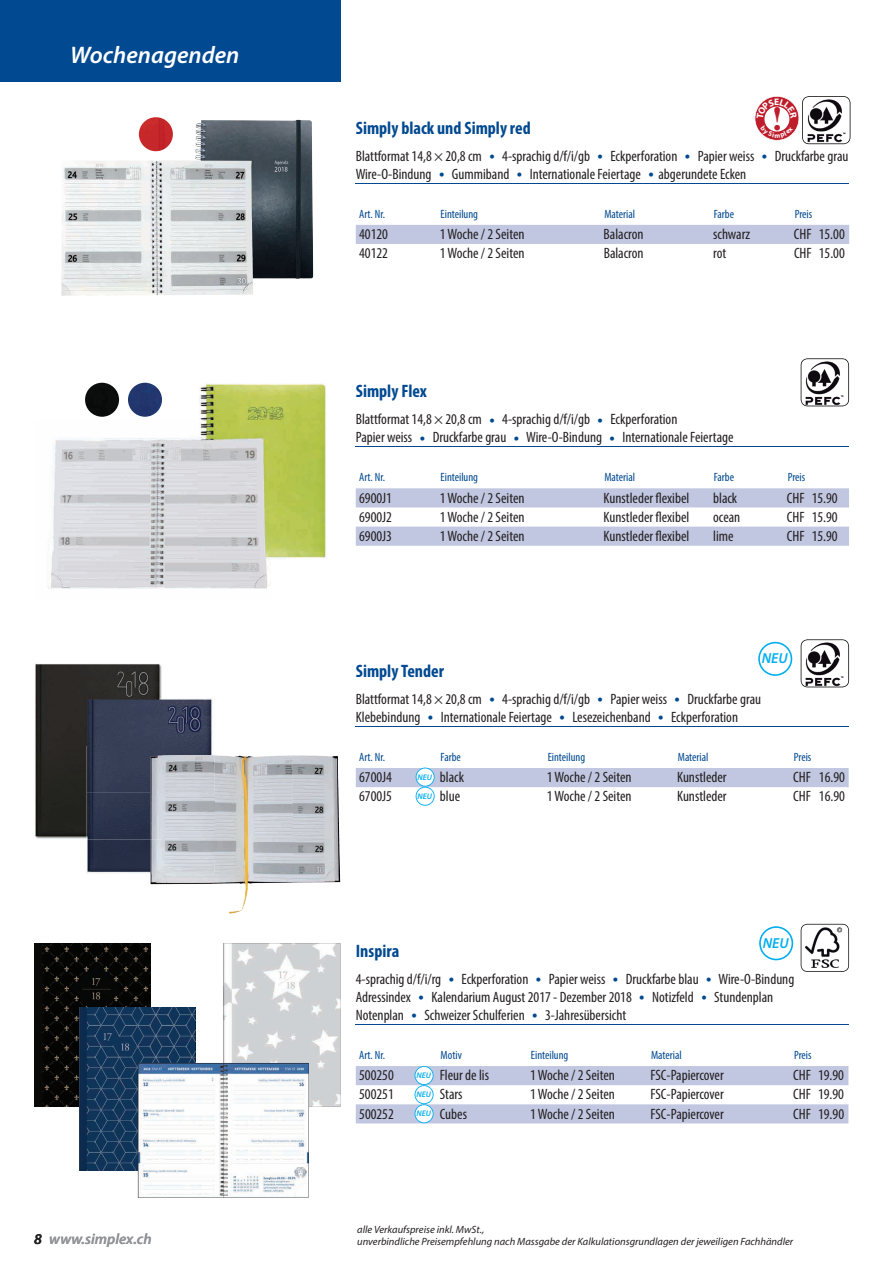
<style>
.page{position:relative;width:893px;height:1263px;background:#fff}
.page>*{position:absolute;margin:0;border:0;box-sizing:border-box;transform-origin:0 0}
.t1{font:700 33.3px "Times";color:#be1d2c}
.t2{font:italic 600 24px "Myriad Pro";color:#fff}
.t3{font:700 condensed 18px "Myriad Pro";color:#014990}
.t4{font:condensed 15px/18px "Myriad Pro";color:#231f20}
.t5{font:italic 600 15px "Myriad Pro";color:#939598}
.t6{font:italic 600 14.55px "Myriad Pro";color:#00aeef}
.t7{font:condensed 12px "Myriad Pro";color:#014990}
.t8{font:italic 10.5px/12.6px "Myriad Pro";color:#231f20}
.t9{font:700 9.45px "Myriad";color:#fff}
.t10{font:italic 600 8.1px "Myriad Pro";color:#00aeef}
.s1{font-size:21px;color:#014990}
.s2{color:#231f20}
</style>
<div class="page">
<div style="left:0;top:0;width:340px;height:81px;background:#014990"></div>
<hr style="left:356px;top:446px;width:493px;height:1px;background:#014990">
<svg style="left:356px;top:488px;width:493px;height:58px"></svg>
<svg style="left:801px;top:358px;width:48px;height:48px"></svg>
<img style="left:85px;top:383px;width:34px;height:34px;border-radius:17px">
<img style="left:128px;top:383px;width:34px;height:34px;border-radius:17px">
<img style="left:199px;top:384px;width:86px;height:43px">
<img style="left:285px;top:383px;width:41px;height:176px">
<img style="left:271px;top:427px;width:14px;height:132px">
<hr style="left:356px;top:1024px;width:493px;height:1px;background:#014990">
<svg style="left:801px;top:924px;width:48px;height:48px"></svg>
<hr style="left:356px;top:183px;width:493px;height:1px;background:#014990">
<div style="left:356px;top:225px;width:493px;height:19px;background:#c1c7e1"></div>
<img style="left:195px;top:120px;width:102px;height:61px">
<img style="left:139px;top:117px;width:34px;height:34px;border-radius:17px">
<img style="left:61px;top:160px;width:192px;height:136px">
<hr style="left:356px;top:726px;width:493px;height:1px;background:#014990">
<svg style="left:801px;top:639px;width:48px;height:48px"></svg>
<img style="left:35px;top:663px;width:127px;height:176px">
<img style="left:162px;top:698px;width:52px;height:136px">
<img style="left:87px;top:792px;width:64px;height:82px">
<img style="left:87px;top:698px;width:75px;height:94px">
<img style="left:214px;top:755px;width:126px;height:106px">
<img style="left:150px;top:861px;width:95px;height:53px">
<img style="left:245px;top:861px;width:95px;height:41px">
<img style="left:150px;top:834px;width:64px;height:40px">
<img style="left:151px;top:756px;width:11px;height:83px">
<img style="left:34px;top:943px;width:104px;height:163px">
<img style="left:79px;top:1007px;width:59px;height:163px">
<svg style="left:758px;top:642px;width:34px;height:34px"></svg>
<svg style="left:759px;top:926px;width:34px;height:34px"></svg>
<svg style="left:138px;top:943px;width:202px;height:255px"></svg>
<svg style="left:356px;top:767px;width:493px;height:39px"></svg>
<svg style="left:356px;top:1066px;width:492px;height:57px"></svg>
<img style="left:52px;top:438px;width:147px;height:116px">
<img style="left:48px;top:554px;width:176px;height:35px">
<img style="left:224px;top:559px;width:47px;height:30px">
<img style="left:199px;top:421px;width:72px;height:138px">
<svg style="left:755px;top:96px;width:95px;height:48px"></svg>
<h2 class="t2" style="left:70px;top:40px;width:171px">Wochenagenden</h2>
<p class="t9" style="left:774px;top:97px;width:7px">E</p>
<h1 class="t1" style="left:772px;top:87px;width:13px">!</h1>
<p class="t3" style="left:356px;top:116px;width:176px">Simply black und Simply red</p>
<p class="t4" style="left:356px;top:147px;width:494px">Blattformat 14,8 × 20,8 cm <span class="s1">•</span> 4-sprachig d/f/i/gb <span class="s1">•</span> Eckperforation <span class="s1">•</span> Papier weiss <span class="s1">•</span> Druckfarbe grau<br>Wire-O-Bindung <span class="s1">•</span> Gummiband <span class="s1">•</span> Internationale Feiertage <span class="s1">•</span> abgerundete Ecken</p>
<p class="t7" style="left:359px;top:206px;width:27px">Art. Nr.</p>
<p class="t7" style="left:441px;top:206px;width:39px">Einteilung</p>
<p class="t7" style="left:604px;top:206px;width:32px">Material</p>
<p class="t7" style="left:714px;top:206px;width:22px">Farbe</p>
<p class="t7" style="left:795px;top:206px;width:19px">Preis</p>
<p class="t4" style="left:359px;top:225px;width:30px">40120</p>
<p class="t4" style="left:440px;top:225px;width:86px">1 Woche / 2 Seiten</p>
<p class="t4" style="left:604px;top:225px;width:41px">Balacron</p>
<p class="t4" style="left:713px;top:225px;width:39px">schwarz</p>
<p class="t4" style="left:794px;top:225px;width:52px">CHF 15.00</p>
<p class="t4" style="left:359px;top:244px;width:30px">40122</p>
<p class="t4" style="left:440px;top:244px;width:86px">1 Woche / 2 Seiten</p>
<p class="t4" style="left:604px;top:244px;width:41px">Balacron</p>
<p class="t4" style="left:713px;top:244px;width:15px">rot</p>
<p class="t4" style="left:794px;top:244px;width:52px">CHF 15.00</p>
<p class="t3" style="left:356px;top:380px;width:73px">Simply Flex</p>
<p class="t4" style="left:356px;top:410px;width:379px">Blattformat 14,8 × 20,8 cm <span class="s1">•</span> 4-sprachig d/f/i/gb <span class="s1">•</span> Eckperforation<br>Papier weiss <span class="s1">•</span> Druckfarbe grau <span class="s1">•</span> Wire-O-Bindung <span class="s1">•</span> Internationale Feiertage</p>
<p class="t7" style="left:359px;top:470px;width:27px">Art. Nr.</p>
<p class="t7" style="left:441px;top:470px;width:39px">Einteilung</p>
<p class="t7" style="left:604px;top:470px;width:32px">Material</p>
<p class="t7" style="left:714px;top:470px;width:22px">Farbe</p>
<p class="t7" style="left:788px;top:470px;width:19px">Preis</p>
<p class="t4" style="left:359px;top:488px;width:34px">6900J1</p>
<p class="t4" style="left:440px;top:488px;width:86px">1 Woche / 2 Seiten</p>
<p class="t4" style="left:604px;top:488px;width:87px">Kunstleder flexibel</p>
<p class="t4" style="left:713px;top:488px;width:26px">black</p>
<p class="t4" style="left:787px;top:488px;width:52px">CHF 15.90</p>
<p class="t4" style="left:359px;top:507px;width:34px">6900J2</p>
<p class="t4" style="left:440px;top:507px;width:86px">1 Woche / 2 Seiten</p>
<p class="t4" style="left:604px;top:507px;width:87px">Kunstleder flexibel</p>
<p class="t4" style="left:713px;top:507px;width:29px">ocean</p>
<p class="t4" style="left:787px;top:507px;width:52px">CHF 15.90</p>
<p class="t4" style="left:359px;top:527px;width:34px">6900J3</p>
<p class="t4" style="left:440px;top:527px;width:86px">1 Woche / 2 Seiten</p>
<p class="t4" style="left:604px;top:527px;width:87px">Kunstleder flexibel</p>
<p class="t4" style="left:713px;top:527px;width:22px">lime</p>
<p class="t4" style="left:787px;top:527px;width:52px">CHF 15.90</p>
<p class="t6" style="left:762px;top:649px;width:27px">NEU</p>
<p class="t3" style="left:356px;top:660px;width:90px">Simply Tender</p>
<p class="t4" style="left:356px;top:690px;width:407px">Blattformat 14,8 × 20,8 cm <span class="s1">•</span> 4-sprachig d/f/i/gb <span class="s1">•</span> Papier weiss <span class="s1">•</span> Druckfarbe grau<br>Klebebindung <span class="s1">•</span> Internationale Feiertage <span class="s1">•</span> Lesezeichenband <span class="s1">•</span> Eckperforation</p>
<p class="t7" style="left:359px;top:750px;width:27px">Art. Nr.</p>
<p class="t7" style="left:441px;top:750px;width:22px">Farbe</p>
<p class="t7" style="left:548px;top:750px;width:39px">Einteilung</p>
<p class="t7" style="left:678px;top:750px;width:32px">Material</p>
<p class="t7" style="left:794px;top:750px;width:19px">Preis</p>
<p class="t4" style="left:359px;top:768px;width:34px">6700J4</p>
<p class="t4" style="left:440px;top:768px;width:26px">black</p>
<p class="t4" style="left:547px;top:768px;width:86px">1 Woche / 2 Seiten</p>
<p class="t4" style="left:677px;top:768px;width:51px">Kunstleder</p>
<p class="t4" style="left:793px;top:768px;width:53px">CHF 16.90</p>
<p class="t4" style="left:359px;top:787px;width:34px">6700J5</p>
<p class="t4" style="left:440px;top:787px;width:22px">blue</p>
<p class="t4" style="left:547px;top:787px;width:86px">1 Woche / 2 Seiten</p>
<p class="t4" style="left:677px;top:787px;width:51px">Kunstleder</p>
<p class="t4" style="left:793px;top:787px;width:53px">CHF 16.90</p>
<p class="t10" style="left:418px;top:772px;width:16px">NEU</p>
<p class="t10" style="left:418px;top:791px;width:16px">NEU</p>
<p class="t6" style="left:763px;top:934px;width:27px">NEU</p>
<p class="t3" style="left:356px;top:940px;width:45px">Inspira</p>
<p class="t4" style="left:356px;top:970px;width:440px">4-sprachig d/f/i/rg <span class="s1">•</span> Eckperforation <span class="s1">•</span> Papier weiss <span class="s1">•</span> Druckfarbe blau <span class="s1">•</span> Wire-O-Bindung<br>Adressindex <span class="s1">•</span> Kalendarium August 2017 - Dezember 2018 <span class="s1">•</span> Notizfeld <span class="s1">•</span> Stundenplan<br>Notenplan <span class="s1">•</span> Schweizer Schulferien <span class="s1">•</span> 3-Jahresübersicht</p>
<p class="t7" style="left:359px;top:1048px;width:27px">Art. Nr.</p>
<p class="t7" style="left:441px;top:1048px;width:23px">Motiv</p>
<p class="t7" style="left:531px;top:1048px;width:39px">Einteilung</p>
<p class="t7" style="left:651px;top:1048px;width:32px">Material</p>
<p class="t7" style="left:794px;top:1048px;width:19px">Preis</p>
<p class="t4" style="left:359px;top:1066px;width:36px">500250</p>
<p class="t4" style="left:440px;top:1066px;width:51px">Fleur de lis</p>
<p class="t4" style="left:530px;top:1066px;width:86px">1 Woche / 2 Seiten</p>
<p class="t4" style="left:650px;top:1066px;width:75px">FSC-Papiercover</p>
<p class="t4" style="left:793px;top:1066px;width:52px">CHF 19.90</p>
<p class="t4" style="left:359px;top:1085px;width:36px">500251</p>
<p class="t4" style="left:440px;top:1085px;width:24px">Stars</p>
<p class="t4" style="left:530px;top:1085px;width:86px">1 Woche / 2 Seiten</p>
<p class="t4" style="left:650px;top:1085px;width:75px">FSC-Papiercover</p>
<p class="t4" style="left:793px;top:1085px;width:52px">CHF 19.90</p>
<p class="t4" style="left:359px;top:1104px;width:36px">500252</p>
<p class="t4" style="left:440px;top:1104px;width:29px">Cubes</p>
<p class="t4" style="left:530px;top:1104px;width:86px">1 Woche / 2 Seiten</p>
<p class="t4" style="left:650px;top:1104px;width:75px">FSC-Papiercover</p>
<p class="t4" style="left:793px;top:1104px;width:52px">CHF 19.90</p>
<p class="t10" style="left:417px;top:1070px;width:16px">NEU</p>
<p class="t10" style="left:417px;top:1089px;width:16px">NEU</p>
<p class="t10" style="left:417px;top:1108px;width:16px">NEU</p>
<p class="t5" style="left:34px;top:1230px;width:119px"><span class="s2">8</span> www.simplex.ch</p>
<p class="t8" style="left:357px;top:1222px;width:438px">alle Verkaufspreise inkl. MwSt.,<br>unverbindliche Preisempfehlung nach Massgabe der Kalkulationsgrundlagen der jeweiligen Fachhändler</p>
</div>
